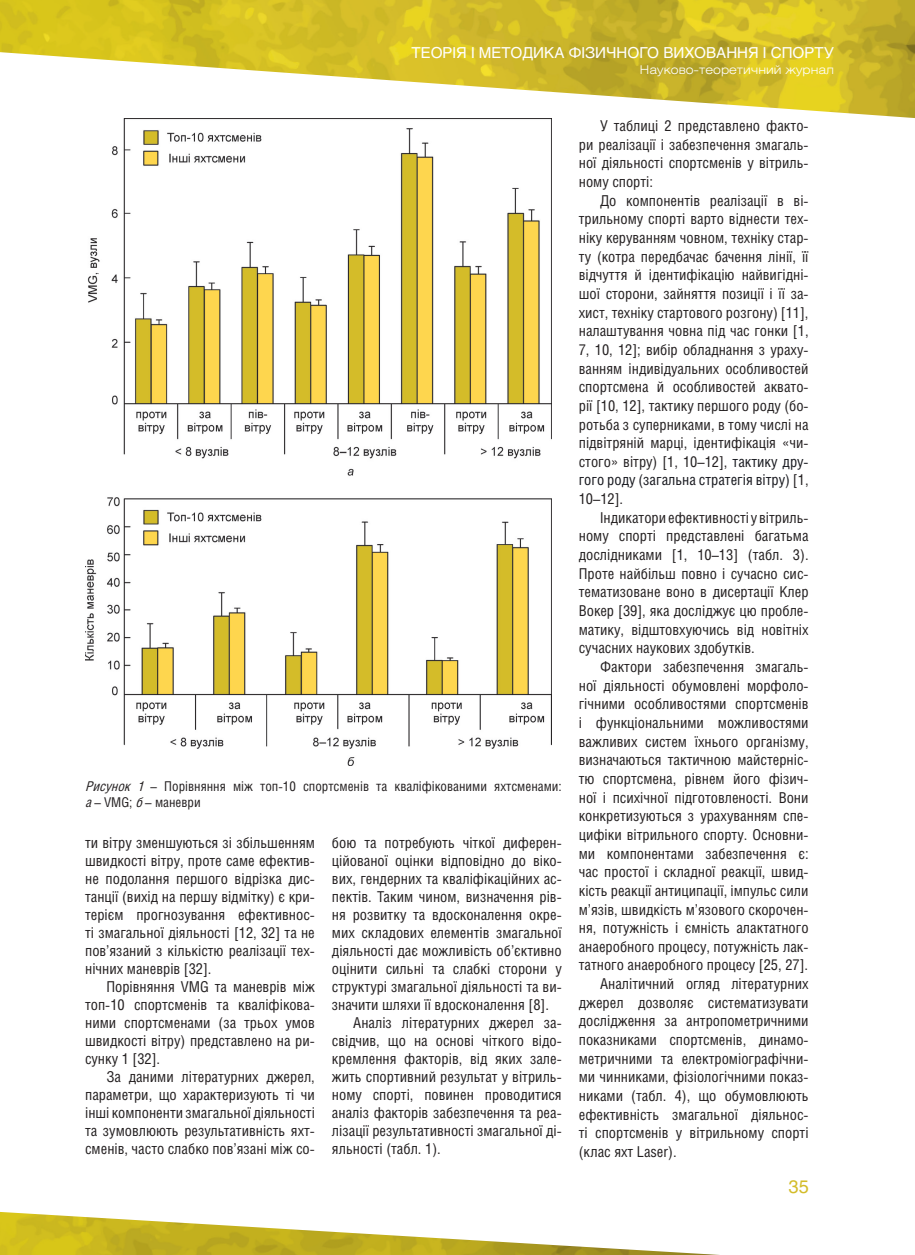
<style>
.page{position:relative;width:915px;height:1255px;background:#fff}
.page>*{position:absolute;margin:0;border:0;box-sizing:border-box;transform-origin:0 0}
.t1{font:18px "Helios C";color:#d3bc29}
.t2{font:15px/18.6px "Helios Cond C";color:#231f20;text-align:justify}
.t3{font:15px "Helios C";color:#fff}
.t4{font:13.5px/16.2px "Helios Cond C";color:#231f20}
.t5{font:12px "Helios Ext Light C";color:#fff}
.s1{font-style:italic}
.s2{color:#18191f}
</style>
<div class="page">
<img style="left:0;top:0;width:914px;height:118px">
<img style="left:0;top:1211px;width:703px;height:43px">
<img style="left:85px;top:118px;width:466px;height:647px">
<p class="t3" style="left:411px;top:44px;width:421px">Теорія і методика фізичного виховання і спорту</p>
<p class="t5" style="left:639px;top:62px;width:196px">Науково-теоретичний журнал</p>
<p class="t4" style="left:85px;top:777px;width:478px"><span class="s1">Рисунок 1</span> – Порівняння між топ-10 спортсменів та кваліфікованими яхтсменами: <span class="s1">a</span>– VMG; <span class="s1">б</span>– маневри</p>
<p class="t2" style="left:85px;top:833px;width:231px;line-height:18px">ти вітру зменшуються зі збільшенням швидкості вітру, проте саме ефектив&shy;не подолання першого відрізка дис&shy;танції (вихід на першу відмітку) є кри&shy;терієм прогнозування ефективнос&shy;ті змагальної діяльності [12, 32] та не пов’язаний з кількістю реалізації тех&shy;нічних маневрів [32].</p>
<p class="t2" style="left:85px;top:977px;width:231px;line-height:18px;text-indent:21px">Порівняння VMG та маневрів між топ-10 спортсменів та кваліфікова&shy;ними спортсменами (за трьох умов швидкості вітру) представлено на ри&shy;сунку 1 [32].</p>
<p class="t2" style="left:85px;top:1067px;width:231px;line-height:18px;text-indent:21px">За даними літературних джерел, параметри, що характеризують ті чи інші компоненти змагальної діяльності та зумовлюють результативність яхт&shy;сменів, часто слабко пов’язані між со-</p>
<p class="t2" style="left:332px;top:833px;width:231px">бою та потребують чіткої диферен-</p>
<p class="t2" style="left:332px;top:851px;width:231px">ційованої оцінки відповідно до віко-</p>
<p class="t2" style="left:332px;top:869px;width:231px">вих, гендерних та кваліфікаційних ас-</p>
<p class="t2" style="left:332px;top:887px;width:231px">пектів. Таким чином, визначення рів-</p>
<p class="t2" style="left:332px;top:905px;width:231px">ня розвитку та вдосконалення окре-</p>
<p class="t2" style="left:332px;top:923px;width:231px">мих складових елементів змагальної</p>
<p class="t2" style="left:332px;top:941px;width:231px">діяльності дає можливість об’єктивно</p>
<p class="t2" style="left:332px;top:959px;width:231px">оцінити сильні та слабкі сторони у</p>
<p class="t2" style="left:332px;top:977px;width:231px">структурі змагальної діяльності та ви-</p>
<p class="t2" style="left:332px;top:995px;width:218px">значити шляхи її вдосконалення [8].</p>
<p class="t2" style="left:353px;top:1013px;width:210px">Аналіз літературних джерел за-</p>
<p class="t2" style="left:332px;top:1031px;width:231px">свідчив, що на основі чіткого відо-</p>
<p class="t2" style="left:332px;top:1049px;width:231px">кремлення факторів, від яких зале-</p>
<p class="t2" style="left:332px;top:1067px;width:231px">жить спортивний результат у вітриль-</p>
<p class="t2" style="left:332px;top:1085px;width:231px">ному спорті, повинен проводитися</p>
<p class="t2" style="left:332px;top:1103px;width:231px">аналіз факторів забезпечення та реа-</p>
<p class="t2" style="left:332px;top:1121px;width:231px">лізації результативності змагальної ді-</p>
<p class="t2" style="left:332px;top:1139px;width:110px">яльності (табл. 1).</p>
<p class="t2" style="left:578px;top:116px;width:231px;text-indent:21px">У таблиці 2 представлено факто&shy;ри реалізації і забезпечення змагаль&shy;ної діяльності спортсменів у вітриль&shy;ному спорті:</p>
<p class="t2" style="left:578px;top:191px;width:231px;text-indent:21px">До компонентів реалізації в ві&shy;трильному спорті варто віднести тех&shy;ніку керуванням човном, техніку стар&shy;ту (котра передбачає бачення лінії, її відчуття й ідентифікацію найвигідні&shy;шої сторони, зайняття позиції і її за&shy;хист, техніку стартового розгону) [11], налаштування човна під час гонки [1, 7, 10, 12]; вибір обладнання з ураху&shy;ванням індивідуальних особливостей спортсмена й особливостей аквато&shy;рії [10, 12], тактику першого роду (бо&shy;ротьба з суперниками, в тому числі на підвітряній марці, ідентифікація «чи&shy;стого» вітру) [1, 10–12], <span class="s2">тактику дру&shy;гого роду (загальна стратегія вітру)</span> [1, 10–12].</p>
<p class="t2" style="left:578px;top:508px;width:231px;text-indent:21px">Індикатори ефективності у вітриль&shy;ному спорті представлені багатьма дослідниками [1, 10–13] (табл. 3).<br>Проте найбільш повно і сучасно сис&shy;тематизоване воно в дисертації Клер Вокер [39], яка досліджує цю пробле&shy;матику, відштовхуючись від новітніх сучасних наукових здобутків.</p>
<p class="t2" style="left:600px;top:657px;width:210px">Фактори забезпечення змагаль-</p>
<p class="t2" style="left:578px;top:675px;width:231px">ної діяльності обумовлені морфоло-</p>
<p class="t2" style="left:578px;top:694px;width:231px">гічними особливостями спортсменів</p>
<p class="t2" style="left:578px;top:713px;width:231px">і функціональними можливостями</p>
<p class="t2" style="left:578px;top:731px;width:231px">важливих систем їхнього організму,</p>
<p class="t2" style="left:578px;top:750px;width:231px">визначаються тактичною майстерніс-</p>
<p class="t2" style="left:578px;top:769px;width:231px">тю спортсмена, рівнем його фізич-</p>
<p class="t2" style="left:578px;top:787px;width:231px">ної і психічної підготовленості. Вони</p>
<p class="t2" style="left:578px;top:806px;width:231px">конкретизуються з урахуванням спе-</p>
<p class="t2" style="left:578px;top:825px;width:231px">цифіки вітрильного спорту. Основни-</p>
<p class="t2" style="left:578px;top:843px;width:231px">ми компонентами забезпечення є:</p>
<p class="t2" style="left:578px;top:862px;width:231px">час простої і складної реакції, швид-</p>
<p class="t2" style="left:578px;top:880px;width:231px">кість реакції антиципації, імпульс сили</p>
<p class="t2" style="left:578px;top:899px;width:231px">м’язів, швидкість м’язового скорочен-</p>
<p class="t2" style="left:578px;top:918px;width:231px">ня, потужність і ємність алактатного</p>
<p class="t2" style="left:578px;top:936px;width:231px">анаеробного процесу, потужність лак-</p>
<p class="t2" style="left:578px;top:955px;width:231px">татного анаеробного процесу [25, 27].</p>
<p class="t2" style="left:600px;top:974px;width:210px">Аналітичний огляд літературних</p>
<p class="t2" style="left:578px;top:992px;width:231px">джерел дозволяє систематизувати</p>
<p class="t2" style="left:578px;top:1011px;width:231px">дослідження за антропометричними</p>
<p class="t2" style="left:578px;top:1030px;width:231px">показниками спортсменів, динамо-</p>
<p class="t2" style="left:578px;top:1048px;width:231px">метричними та електроміографічни-</p>
<p class="t2" style="left:578px;top:1067px;width:231px">ми чинниками, фізіологічними показ-</p>
<p class="t2" style="left:578px;top:1086px;width:231px">никами (табл. 4), що обумовлюють</p>
<p class="t2" style="left:578px;top:1104px;width:231px">ефективність змагальної діяльнос-</p>
<p class="t2" style="left:578px;top:1123px;width:231px">ті спортсменів у вітрильному спорті</p>
<p class="t2" style="left:578px;top:1142px;width:99px">(клас яхт Laser).</p>
<p class="t1" style="left:788px;top:1175px;width:22px">35</p>
</div>
